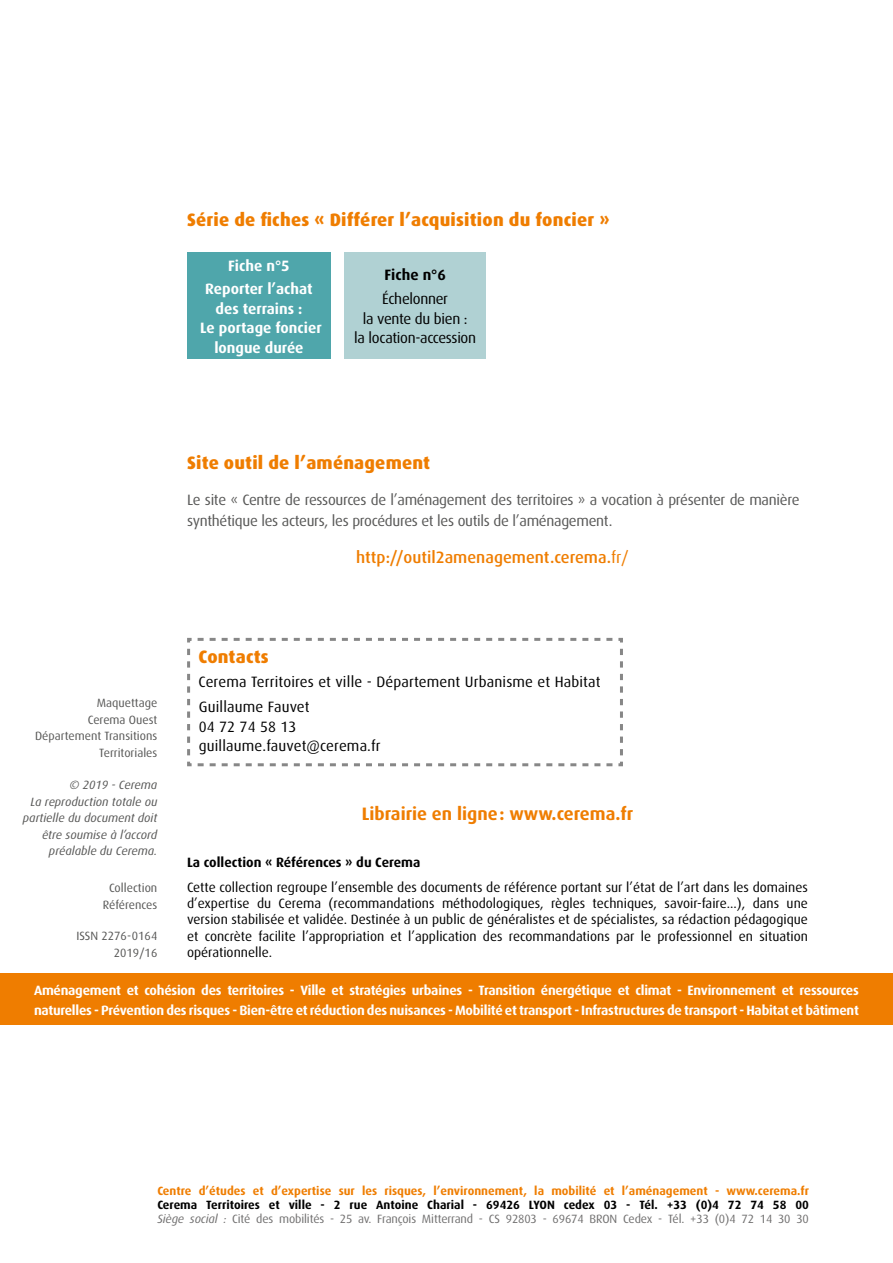
<style>
.page{position:relative;width:893px;height:1263px;background:#fff}
.page>*{position:absolute;margin:0;border:0;box-sizing:border-box;transform-origin:0 0}
.corps_de_texte{font:800 18px "Dax OT";letter-spacing:.01em;color:#ef7d00}
.t1{font:700 18px "Dax OT";color:#ef7d00}
.t2{font:500 16.5px "Dax OT";color:#ef7d00}
.t3{font:15px/21px "Dax OT";letter-spacing:-.02em;color:#575756}
.corps_de_texte-2{font:15px "Dax OT";letter-spacing:.01em;color:#000}
.puce_rond_orange{font:700 15px/19.5px "Dax OT";color:#fff;text-align:center}
.puce_rond_orange-2{font:15px/19.5px "Dax OT";letter-spacing:-.02em;color:#000;text-align:center}
.puce_rond_orange-3{font:700 15px "Dax OT";color:#000}
.t4{font:13.5px/16.2px "Dax OT";color:#000;text-align:justify}
.t5{font:700 13.5px/19.5px "Dax OT";letter-spacing:-.02em;color:#fff}
.t6{font:700 13.5px "Dax OT";color:#000}
.t7{font:12px/14.4px "Dax OT";letter-spacing:-.01em;color:#706f6f}
.t8{font:700 12px "Dax OT";color:#ef7d00}
.t9{font:12px/16.5px "Dax OT";color:#575756;text-align:right}
.t10{font:italic 12px/16.5px "Dax OT";color:#575756;text-align:right}
.s1{font-weight:400}
.s2{font-weight:700;color:#000}
.s3{font-style:italic}
</style>
<div class="page">
<div style="left:0;top:974px;width:893px;height:51px;background:#ef7d00"></div>
<svg style="left:187px;top:637px;width:436px;height:130px"></svg>
<div style="left:344px;top:253px;width:142px;height:106px;background:#b0d1d3"></div>
<div style="left:187px;top:253px;width:144px;height:106px;background:#4fa6ab"></div>
<p class="corps_de_texte" style="left:187px;top:210px;width:424px">Série de fiches « Différer l’acquisition du foncier »</p>
<p class="puce_rond_orange-3" style="left:384px;top:267px;width:63px">Fiche n°6</p>
<p class="puce_rond_orange-2" style="left:354px;top:289px;width:123px">Échelonner<br>la vente du bien :<br>la location-accession</p>
<p class="puce_rond_orange" style="left:228px;top:256px;width:63px">Fiche n°5</p>
<p class="puce_rond_orange" style="left:200px;top:279px;width:123px">Reporter l’achat des terrains :<br>Le portage foncier longue durée</p>
<p class="corps_de_texte" style="left:187px;top:452px;width:245px">Site outil de l’aménagement</p>
<p class="t3" style="left:187px;top:489px;width:614px">Le site « Centre de ressources de l’aménagement des territoires » a vocation à présenter de manière synthétique les acteurs, les procédures et les outils de l’aménagement.</p>
<p class="t2" style="left:356px;top:548px;width:274px">http://outil2amenagement.cerema.<span class="s1">fr/</span></p>
<p class="t9" style="left:35px;top:695px;width:124px">Maquettage<br>Cerema Ouest<br>Département Transitions<br>Territoriales</p>
<p class="t10" style="left:23px;top:777px;width:136px">© 2019 - Cerema<br>La reproduction totale ou partielle du document doit être soumise à l’accord préalable du Cerema.</p>
<p class="t9" style="left:103px;top:880px;width:56px;text-align:center">Collection<br>Références</p>
<p class="t9" style="left:76px;top:928px;width:82px">ISSN 2276-0164<br>2019/16</p>
<p class="corps_de_texte" style="left:199px;top:647px;width:72px">Contacts</p>
<p class="corps_de_texte-2" style="left:199px;top:673px;width:403px">Cerema Territoires et ville - Département Urbanisme et Habitat</p>
<p class="corps_de_texte-2" style="left:199px;top:699px;width:112px">Guillaume Fauvet</p>
<p class="corps_de_texte-2" style="left:199px;top:718px;width:99px">04 72 74 58 13</p>
<p class="corps_de_texte-2" style="left:199px;top:738px;width:184px">guillaume.fauvet@cerema.fr</p>
<h1 class="t1" style="left:362px;top:803px;width:273px">Librairie en ligne: www.cerema.fr</h1>
<p class="t6" style="left:187px;top:855px;width:235px">La collection « Références » du Cerema</p>
<p class="t4" style="left:187px;top:879px;width:622px">Cette collection regroupe l’ensemble des documents de référence portant sur l’état de l’art dans les domaines d’expertise du Cerema (recommandations méthodologiques, règles techniques, savoir-faire...), dans une version stabilisée et validée. Destinée à un public de généralistes et de spécialistes, sa rédaction pédagogique et concrète facilite l’appropriation et l’application des recommandations par le professionnel en situation opérationnelle.</p>
<p class="t5" style="left:34px;top:981px;width:826px">Aménagement et cohésion des territoires - Ville et stratégies urbaines - Transition énergétique et climat - Environnement et ressources naturelles - Prévention des risques - Bien-être et réduction des nuisances - Mobilité et transport - Infrastructures de transport - Habitat et bâtiment</p>
<p class="t8" style="left:157px;top:1183px;width:653px">Centre d’études et d’expertise sur les risques, l’environnement, la mobilité et l’aménagement - www.cerema.fr</p>
<p class="t7" style="left:157px;top:1198px;width:653px"><span class="s2">Cerema Territoires et ville - 2 rue Antoine Charial - 69426 LYON cedex 03 - Tél. +33 (0)4 72 74 58 00<br></span><span class="s3">Siège social :</span> Cité des mobilités - 25 av. François Mitterrand - CS 92803 - 69674 BRON Cedex - Tél. +33 (0)4 72 14 30 30</p>
</div>
